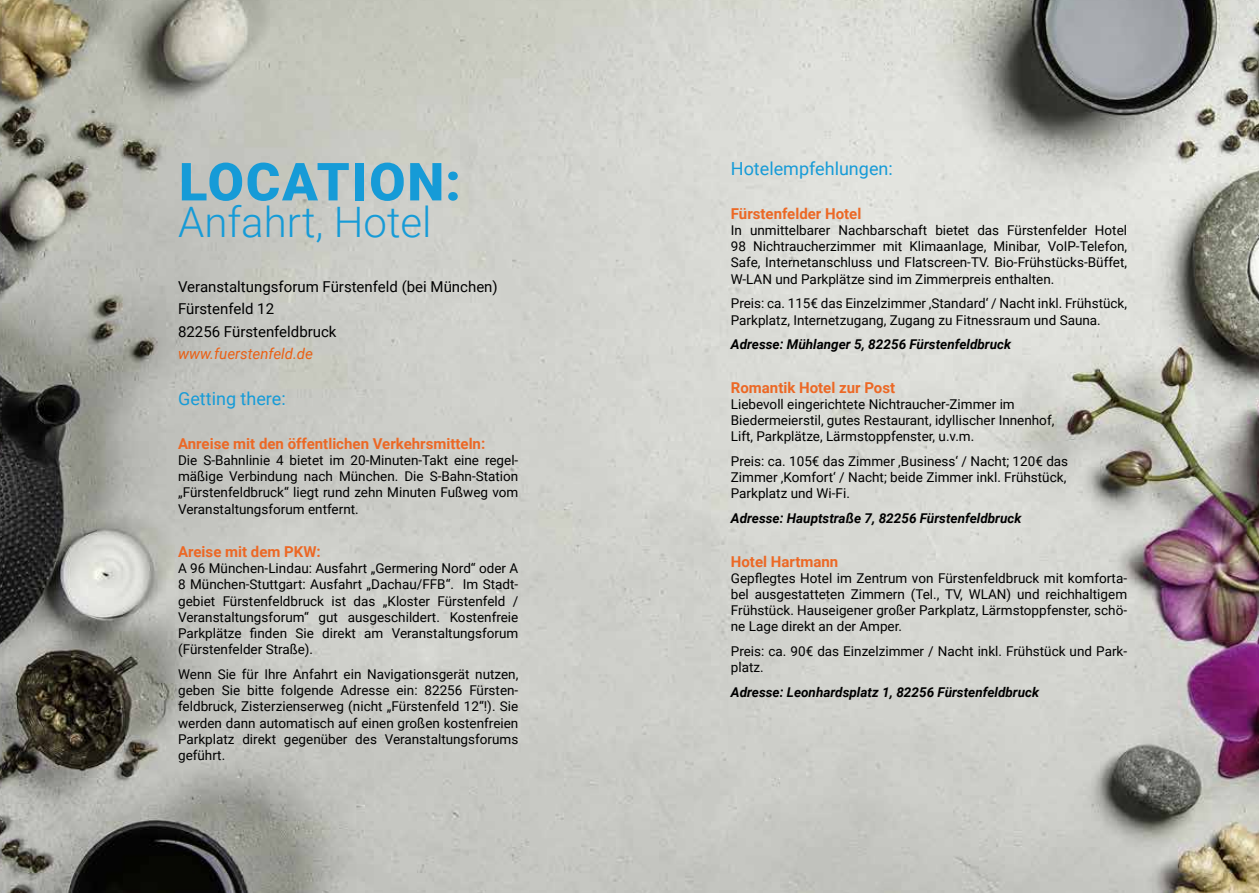
<style>
.page{position:relative;width:1259px;height:893px;background:#fff}
.page>*{position:absolute;margin:0;border:0;box-sizing:border-box;transform-origin:0 0}
.t1{font:900 52.5px "Roboto";letter-spacing:.035em;color:#169bd7}
.t2{font:300 42px "Roboto";color:#169bd7}
.t3{font:18px "Roboto";color:#169bd7}
.t4{font:700 15px "Roboto";color:#ec6825}
.t5{font:15px/22.2px "Roboto";color:#000}
.t6{font:italic 15px "Roboto";color:#ea5f13}
.t7{font:13.5px/16.2px "Roboto";color:#000;text-align:justify}
.t8{font:italic 700 13.5px "Roboto";color:#000}
</style>
<div class="page">
<img style="left:0;top:0;width:1259px;height:893px">
<h1 class="t1" style="left:179px;top:145px;width:283px">LOCATION:</h1>
<h2 class="t2" style="left:178px;top:193px;width:255px">Anfahrt, Hotel</h2>
<p class="t5" style="left:178px;top:275px;width:321px">Veranstaltungsforum Fürstenfeld (bei München)<br>Fürstenfeld 12<br>82256 Fürstenfeldbruck</p>
<p class="t6" style="left:178px;top:343px;width:136px">www.fuerstenfeld.de</p>
<h3 class="t3" style="left:178px;top:386px;width:109px">Getting there:</h3>
<p class="t4" style="left:178px;top:433px;width:309px">Anreise mit den öffentlichen Verkehrsmitteln:</p>
<p class="t7" style="left:178px;top:451px;width:342px">Die S-Bahnlinie 4 bietet im 20-Minuten-Takt eine regel&shy;mäßige Verbindung nach München. Die S-Bahn-Station „Fürstenfeldbruck“ liegt rund zehn Minuten Fußweg vom Veranstaltungsforum entfernt.</p>
<p class="t4" style="left:178px;top:541px;width:144px">Areise mit dem PKW:</p>
<p class="t7" style="left:178px;top:560px;width:342px">A 96 München-Lindau: Ausfahrt „Germering Nord“ oder A 8 München-Stuttgart: Ausfahrt „Dachau/FFB“. Im Stadt&shy;gebiet Fürstenfeldbruck ist das „Kloster Fürstenfeld / Veranstaltungsforum“ gut ausgeschildert. Kostenfreie Parkplätze finden Sie direkt am Veranstaltungsforum (Fürstenfelder Straße).</p>
<p class="t7" style="left:178px;top:665px;width:342px">Wenn Sie für Ihre Anfahrt ein Navigationsgerät nutzen, geben Sie bitte folgende Adresse ein: 82256 Fürsten&shy;feldbruck, Zisterzienserweg (nicht „Fürstenfeld 12“!). Sie werden dann automatisch auf einen großen kostenfreien Parkplatz direkt gegenüber des Veranstaltungsforums geführt.</p>
<h3 class="t3" style="left:731px;top:156px;width:163px">Hotelempfehlungen:</h3>
<p class="t4" style="left:731px;top:203px;width:132px">Fürstenfelder Hotel</p>
<p class="t7" style="left:731px;top:222px;width:398px">In unmittelbarer Nachbarschaft bietet das Fürstenfelder Hotel 98 Nichtraucherzimmer mit Klimaanlage, Minibar, VoIP-Telefon, Safe, Internetanschluss und Flatscreen-TV. Bio-Frühstücks-Büffet, W-LAN und Parkplätze sind im Zimmerpreis enthalten.</p>
<p class="t7" style="left:731px;top:295px;width:398px">Preis: ca. 115€ das Einzelzimmer ‚Standard‘ / Nacht inkl. Frühstück,<br>Parkplatz, Internetzugang, Zugang zu Fitnessraum und Sauna.</p>
<p class="t8" style="left:731px;top:335px;width:282px">Adresse: Mühlanger 5, 82256 Fürstenfeldbruck</p>
<p class="t4" style="left:731px;top:377px;width:166px">Romantik Hotel zur Post</p>
<p class="t7" style="left:731px;top:396px;width:325px;text-align:left">Liebevoll eingerichtete Nichtraucher-Zimmer im<br>Biedermeierstil, gutes Restaurant, idyllischer Innenhof,<br>Lift, Parkplätze, Lärmstoppfenster, u.v.m.</p>
<p class="t7" style="left:731px;top:453px;width:339px;text-align:left">Preis: ca. 105€ das Zimmer ‚Business‘ / Nacht; 120€ das<br>Zimmer ‚Komfort‘ / Nacht; beide Zimmer inkl. Frühstück,<br>Parkplatz und Wi-Fi.</p>
<p class="t8" style="left:731px;top:509px;width:292px">Adresse: Hauptstraße 7, 82256 Fürstenfeldbruck</p>
<p class="t4" style="left:731px;top:551px;width:109px">Hotel Hartmann</p>
<p class="t7" style="left:731px;top:569px;width:398px">Gepflegtes Hotel im Zentrum von Fürstenfeldbruck mit komforta&shy;bel ausgestatteten Zimmern (Tel., TV, WLAN) und reichhaltigem Frühstück. Hauseigener großer Parkplatz, Lärmstoppfenster, schö&shy;ne Lage direkt an der Amper.</p>
<p class="t7" style="left:731px;top:643px;width:398px">Preis: ca. 90€ das Einzelzimmer / Nacht inkl. Frühstück und Park&shy;platz.</p>
<p class="t8" style="left:731px;top:683px;width:310px">Adresse: Leonhardsplatz 1, 82256 Fürstenfeldbruck</p>
</div>
